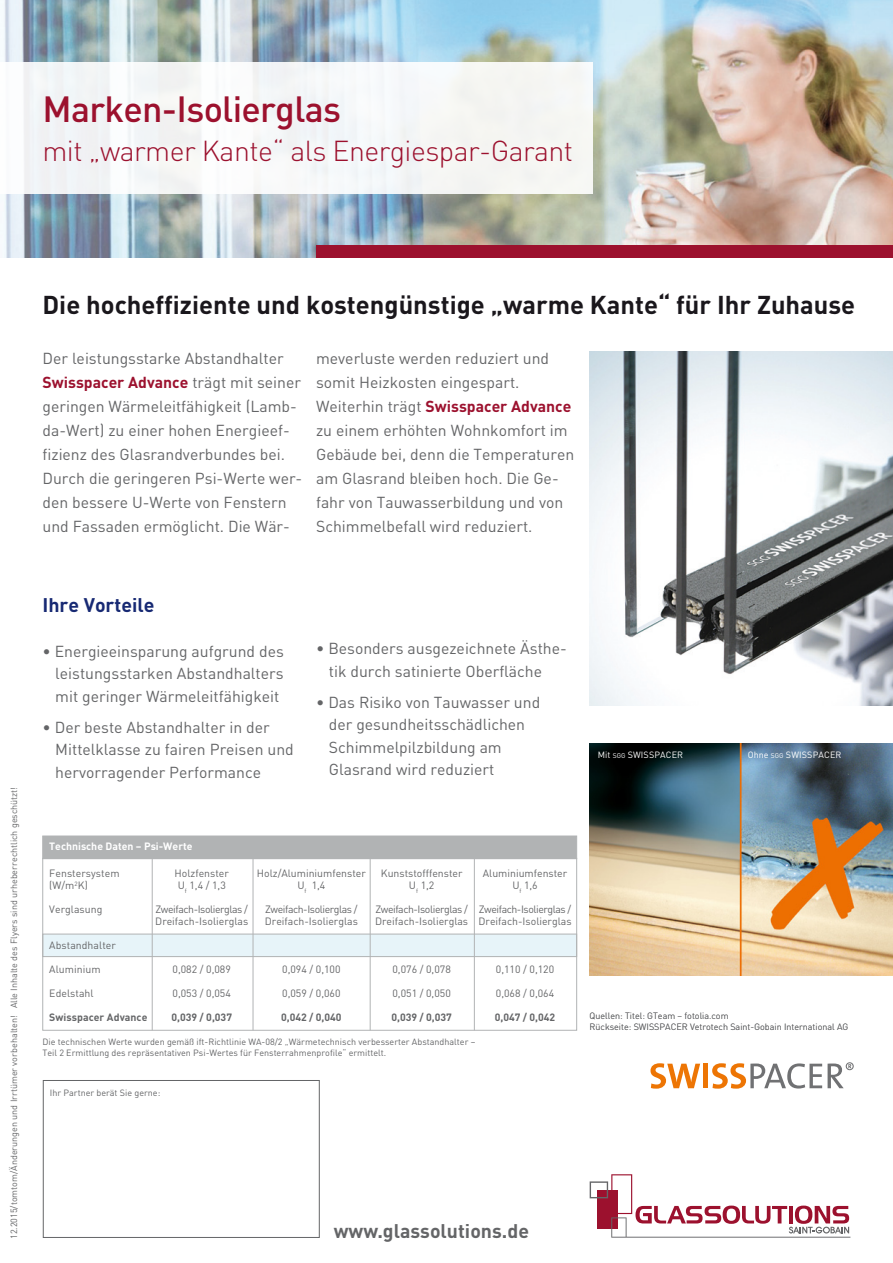
<style>
.page{position:relative;width:893px;height:1263px;background:#fff}
.page>*{position:absolute;margin:0;border:0;box-sizing:border-box;transform-origin:0 0}
.t1{font:500 36px "DINOT";letter-spacing:-.02em;color:#9c112e}
.t2{font:300 28.5px "DINOT";letter-spacing:-.02em;color:#9c112e}
.t3{font:700 25.5px "DINOT";color:#1a171c}
.t4{font:700 19.5px "DINOT";color:#646567}
.t5{font:700 19.5px "DINOT";color:#172973}
.t6{font:15.75px/24px "DINOT";color:#646567}
.t7{font:10.5px/12px "DINOT";color:#646567;text-align:center}
.t8{font:10.5px/12px "DINOT";letter-spacing:-.02em;color:#646567}
.t9{font:700 10.5px "DINOT";color:#646567}
.t10{font:700 10.5px "DINOT";color:#fff}
.t11{font:9px/10.8px "DINOT";color:#646567}
.t12{font:300 9px/10.8px "DINOT";color:#646567}
.t13{font:9px "DINOT";letter-spacing:.015em;color:#fff}
.s1{font-weight:700;color:#9c112e}
.s2{font-size:6.75px}
</style>
<div class="page">
<img style="left:3px;top:0;width:890px;height:257px">
<div style="left:0;top:62px;width:592px;height:131px;background:#f5f6f6"></div>
<div style="left:316px;top:245px;width:577px;height:12px;background:#9c112e"></div>
<div style="left:43px;top:934px;width:534px;height:23px;background:#e7f4f9;border:1px solid #b1b3b4"></div>
<div style="left:43px;top:858px;width:534px;height:172px;border:1px solid #b1b3b4"></div>
<div style="left:43px;top:836px;width:534px;height:23px;background:#b1b3b4"></div>
<hr style="left:152px;top:858px;width:1px;height:172px;background:#b1b3b4">
<hr style="left:253px;top:858px;width:1px;height:172px;background:#b1b3b4">
<svg style="left:590px;top:1174px;width:260px;height:63px"></svg>
<div style="left:43px;top:1080px;width:276px;height:157px;border:1px solid #646567"></div>
<hr style="left:370px;top:858px;width:1px;height:172px;background:#b1b3b4">
<hr style="left:474px;top:858px;width:1px;height:172px;background:#b1b3b4">
<img style="left:590px;top:351px;width:303px;height:355px">
<img style="left:590px;top:743px;width:303px;height:232px">
<svg style="left:650px;top:1063px;width:50px;height:26px"></svg>
<div style="left:703px;top:1064px;width:5px;height:24px;background:#ed7504"></div>
<svg style="left:712px;top:1063px;width:110px;height:26px"></svg>
<svg style="left:828px;top:1062px;width:26px;height:26px"></svg>
<h1 class="t1" style="left:43px;top:86px;width:300px">Marken-Isolierglas</h1>
<h2 class="t2" style="left:43px;top:133px;width:532px">mit „warmer Kante“ als Energiespar-Garant</h2>
<h3 class="t3" style="left:43px;top:288px;width:814px">Die hocheffiziente und kostengünstige „warme Kante“ für Ihr Zuhause</h3>
<p class="t6" style="left:43px;top:346px;width:261px">Der leistungsstarke Abstandhalter <span class="s1">Swisspacer Advance</span> trägt mit seiner geringen Wärmeleitfähigkeit (Lamb&shy;da-Wert) zu einer hohen Energieef&shy;fizienz des Glasrandverbundes bei.<br>Durch die geringeren Psi-Werte wer&shy;den bessere U-Werte von Fenstern und Fassaden ermöglicht. Die Wär-</p>
<p class="t6" style="left:316px;top:346px;width:260px">meverluste werden reduziert und somit Heizkosten eingespart.<br>Weiterhin trägt <span class="s1">Swisspacer Advance </span>zu einem erhöhten Wohnkomfort im Gebäude bei, denn die Temperaturen am Glasrand bleiben hoch. Die Ge&shy;fahr von Tauwasserbildung und von Schimmelbefall wird reduziert.</p>
<p class="t11" style="left:8px;top:1239px;width:454px;rotate:-90deg">12.2015/tomtom/Änderungen und Irrtümer vorbehalten! Alle Inhalte des Flyers sind urheberrechtlich geschützt!</p>
<p class="t5" style="left:43px;top:592px;width:113px">Ihre Vorteile</p>
<p class="t6" style="left:55px;top:639px;width:230px;line-height:22.5px;text-align:justify;text-indent:-13px">• Energieeinsparung aufgrund des leistungsstarken Abstandhalters mit geringer Wärmeleitfähigkeit</p>
<p class="t6" style="left:55px;top:715px;width:240px;line-height:22.5px;text-indent:-13px">• Der beste Abstandhalter in der<br>Mittelklasse zu fairen Preisen und hervorragender Performance</p>
<p class="t6" style="left:329px;top:637px;width:239px;line-height:22.5px;text-indent:-13px">• Besonders ausgezeichnete Ästhe&shy;tik durch satinierte Oberfläche</p>
<p class="t6" style="left:329px;top:691px;width:213px;line-height:22.5px;text-indent:-13px">• Das Risiko von Tauwasser und der gesundheitsschädlichen<br>Schimmelpilzbildung am<br>Glasrand wird reduziert</p>
<p class="t13" style="left:598px;top:749px;width:87px">Mit <span class="s2">SGG</span> SWISSPACER</p>
<p class="t13" style="left:748px;top:749px;width:95px">Ohne <span class="s2">SGG</span> SWISSPACER</p>
<p class="t10" style="left:49px;top:840px;width:145px">Technische Daten – Psi-Werte</p>
<p class="t7" style="left:49px;top:867px;width:72px;text-align:left">Fenstersystem (W/m<sup>2</sup>K)</p>
<p class="t7" style="left:49px;top:903px;width:55px">Verglasung</p>
<p class="t7" style="left:49px;top:939px;width:68px">Abstandhalter</p>
<p class="t7" style="left:49px;top:963px;width:53px">Aluminium</p>
<p class="t7" style="left:49px;top:987px;width:46px">Edelstahl</p>
<p class="t9" style="left:49px;top:1011px;width:100px">Swisspacer Advance</p>
<p class="t7" style="left:175px;top:867px;width:56px;text-align:left">Holzfenster<br>U<sub>f</sub> 1,4 / 1,3</p>
<p class="t8" style="left:155px;top:903px;width:95px">Zweifach-Isolierglas /<br>Dreifach-Isolierglas</p>
<p class="t7" style="left:173px;top:963px;width:60px">0,082 / 0,089</p>
<p class="t7" style="left:173px;top:987px;width:60px">0,053 / 0,054</p>
<p class="t9" style="left:171px;top:1011px;width:62px">0,039 / 0,037</p>
<p class="t7" style="left:257px;top:867px;width:110px">Holz/Aluminiumfenster<br>U<sub>f</sub> 1,4</p>
<p class="t8" style="left:265px;top:903px;width:95px">Zweifach-Isolierglas /<br>Dreifach-Isolierglas</p>
<p class="t7" style="left:282px;top:963px;width:60px">0,094 / 0,100</p>
<p class="t7" style="left:282px;top:987px;width:60px">0,059 / 0,060</p>
<p class="t9" style="left:281px;top:1011px;width:62px">0,042 / 0,040</p>
<p class="t7" style="left:381px;top:867px;width:83px">Kunststofffenster<br>U<sub>f</sub> 1,2</p>
<p class="t8" style="left:375px;top:903px;width:95px">Zweifach-Isolierglas /<br>Dreifach-Isolierglas</p>
<p class="t7" style="left:392px;top:963px;width:60px">0,076 / 0,078</p>
<p class="t7" style="left:392px;top:987px;width:60px">0,051 / 0,050</p>
<p class="t9" style="left:391px;top:1011px;width:62px">0,039 / 0,037</p>
<p class="t7" style="left:483px;top:867px;width:86px">Aluminiumfenster<br>U<sub>f</sub> 1,6</p>
<p class="t8" style="left:479px;top:903px;width:95px">Zweifach-Isolierglas /<br>Dreifach-Isolierglas</p>
<p class="t7" style="left:496px;top:963px;width:60px">0,110 / 0,120</p>
<p class="t7" style="left:496px;top:987px;width:60px">0,068 / 0,064</p>
<p class="t9" style="left:495px;top:1011px;width:62px">0,047 / 0,042</p>
<p class="t11" style="left:43px;top:1036px;width:434px">Die technischen Werte wurden gemäß ift-Richtlinie WA-08/2 „Wärmetechnisch verbesserter Abstandhalter –<br>Teil 2 Ermittlung des repräsentativen Psi-Wertes für Fensterrahmenprofile“ ermittelt.</p>
<p class="t11" style="left:50px;top:1087px;width:112px">Ihr Partner berät Sie gerne:</p>
<p class="t12" style="left:590px;top:1011px;width:260px">Quellen: Titel: GTeam – fotolia.com<br>Rückseite: SWISSPACER Vetrotech Saint-Gobain International AG</p>
<p class="t4" style="left:334px;top:1218px;width:197px">www.glassolutions.de</p>
</div>
